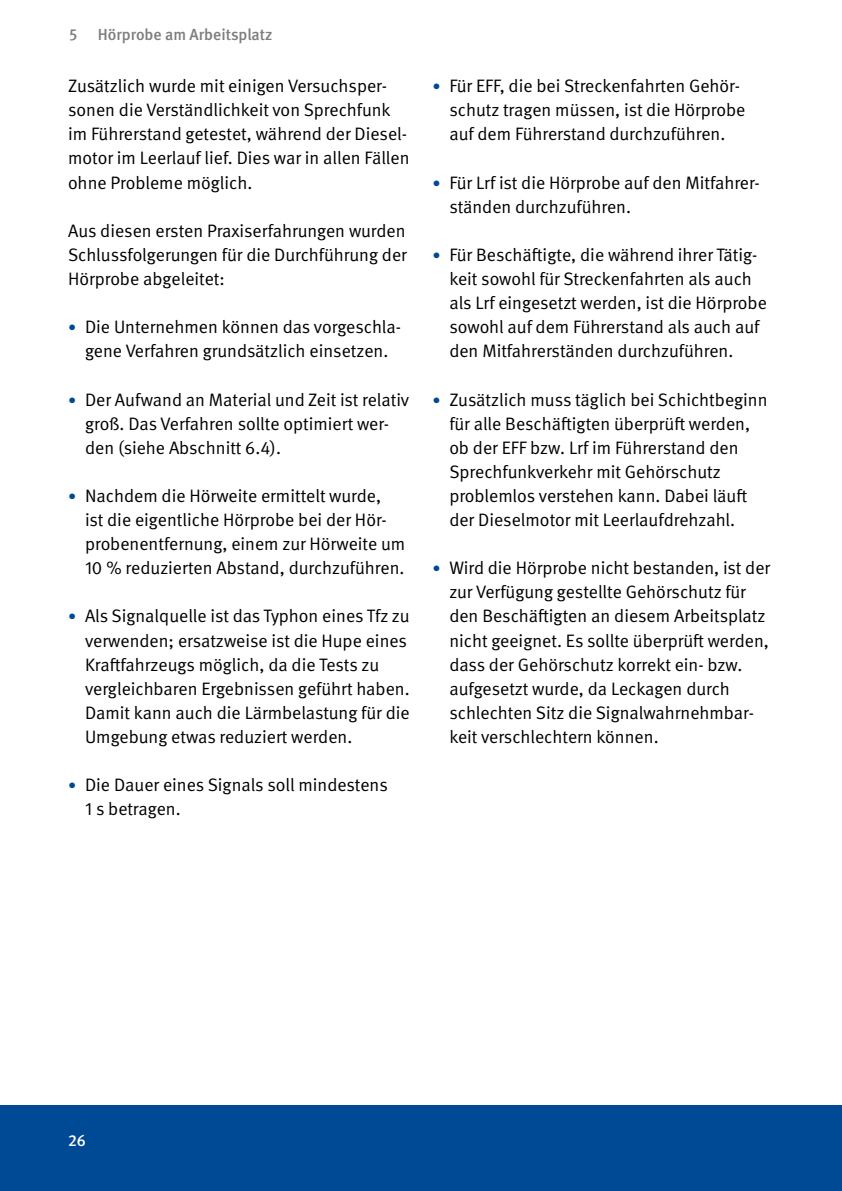
<style>
.page{position:relative;width:842px;height:1191px;background:#fff}
.page>*{position:absolute;margin:0;border:0;box-sizing:border-box;transform-origin:0 0}
.t1{font:18px/24.2px "DGUV Meta";color:#000}
.t2{font:500 16px "DGUV Meta";color:#7e7e7d}
.t3{font:500 16px "DGUV Meta";color:#fff}
.s1{font-size:16px;color:#004994}
</style>
<div class="page">
<div style="left:0;top:1106px;width:842px;height:85px;background:#004994"></div>
<p class="t2" style="left:69px;top:26px;width:9px">5</p>
<p class="t2" style="left:98px;top:26px;width:176px">Hörprobe am Arbeitsplatz</p>
<p class="t1" style="left:68px;top:74px;width:343px">Zusätzlich wurde mit einigen Versuchsper&shy;sonen die Verständlichkeit von Sprechfunk im Führerstand getestet, während der Diesel&shy;motor im Leerlauf lief. Dies war in allen Fällen ohne Probleme möglich.</p>
<p class="t1" style="left:68px;top:219px;width:340px;text-align:justify">Aus diesen ersten Praxiserfahrungen wurden Schlussfolgerungen für die Durchführung der Hörprobe abgeleitet:</p>
<p class="t1" style="left:68px;top:315px;width:334px;text-align:center"><span class="s1">•</span> Die Unternehmen können das vorgeschla&shy;gene Verfahren grundsätzlich einsetzen.</p>
<p class="t1" style="left:85px;top:387px;width:326px;text-indent:-17px"><span class="s1">•</span> Der Aufwand an Material und Zeit ist relativ groß. Das Verfahren sollte optimiert wer&shy;den (siehe Abschnitt 6.4).</p>
<p class="t1" style="left:85px;top:484px;width:322px;text-indent:-17px"><span class="s1">•</span> Nachdem die Hörweite ermittelt wurde,<br>ist die eigentliche Hörprobe bei der Hör&shy;probenentfernung, einem zur Hörweite um 10 % reduzierten Abstand, durchzuführen.</p>
<p class="t1" style="left:85px;top:604px;width:326px;text-indent:-17px"><span class="s1">•</span> Als Signalquelle ist das Typhon eines Tfz zu verwenden; ersatzweise ist die Hupe eines Kraftfahrzeugs möglich, da die Tests zu vergleichbaren Ergebnissen geführt haben.<br>Damit kann auch die Lärmbelastung für die Umgebung etwas reduziert werden.</p>
<p class="t1" style="left:85px;top:773px;width:304px;text-indent:-17px"><span class="s1">•</span> Die Dauer eines Signals soll mindestens<br>1 s betragen.</p>
<p class="t1" style="left:449px;top:74px;width:298px;text-indent:-17px"><span class="s1">•</span> Für EFF, die bei Streckenfahrten Gehör&shy;schutz tragen müssen, ist die Hörprobe auf dem Führerstand durchzuführen.</p>
<p class="t1" style="left:449px;top:171px;width:312px;text-indent:-17px"><span class="s1">•</span> Für Lrf ist die Hörprobe auf den Mitfahrer&shy;ständen durchzuführen.</p>
<p class="t1" style="left:449px;top:243px;width:319px;text-indent:-17px"><span class="s1">•</span> Für Beschäftigte, die während ihrer Tätig&shy;keit sowohl für Streckenfahrten als auch als Lrf eingesetzt werden, ist die Hörprobe sowohl auf dem Führerstand als auch auf den Mitfahrerständen durchzuführen.</p>
<p class="t1" style="left:449px;top:387px;width:320px;text-indent:-17px"><span class="s1">•</span> Zusätzlich muss täglich bei Schichtbeginn für alle Beschäftigten überprüft werden, ob der EFF bzw. Lrf im Führerstand den Sprechfunkverkehr mit Gehörschutz problemlos verstehen kann. Dabei läuft der Dieselmotor mit Leerlaufdrehzahl.</p>
<p class="t1" style="left:449px;top:556px;width:322px;text-indent:-17px"><span class="s1">•</span> Wird die Hörprobe nicht bestanden, ist der zur Verfügung gestellte Gehörschutz für den Beschäftigten an diesem Arbeitsplatz nicht geeignet. Es sollte überprüft werden, dass der Gehörschutz korrekt ein- bzw. aufgesetzt wurde, da Leckagen durch schlechten Sitz die Signalwahrnehmbar&shy;keit verschlechtern können.</p>
<p class="t3" style="left:68px;top:1131px;width:19px">26</p>
</div>
